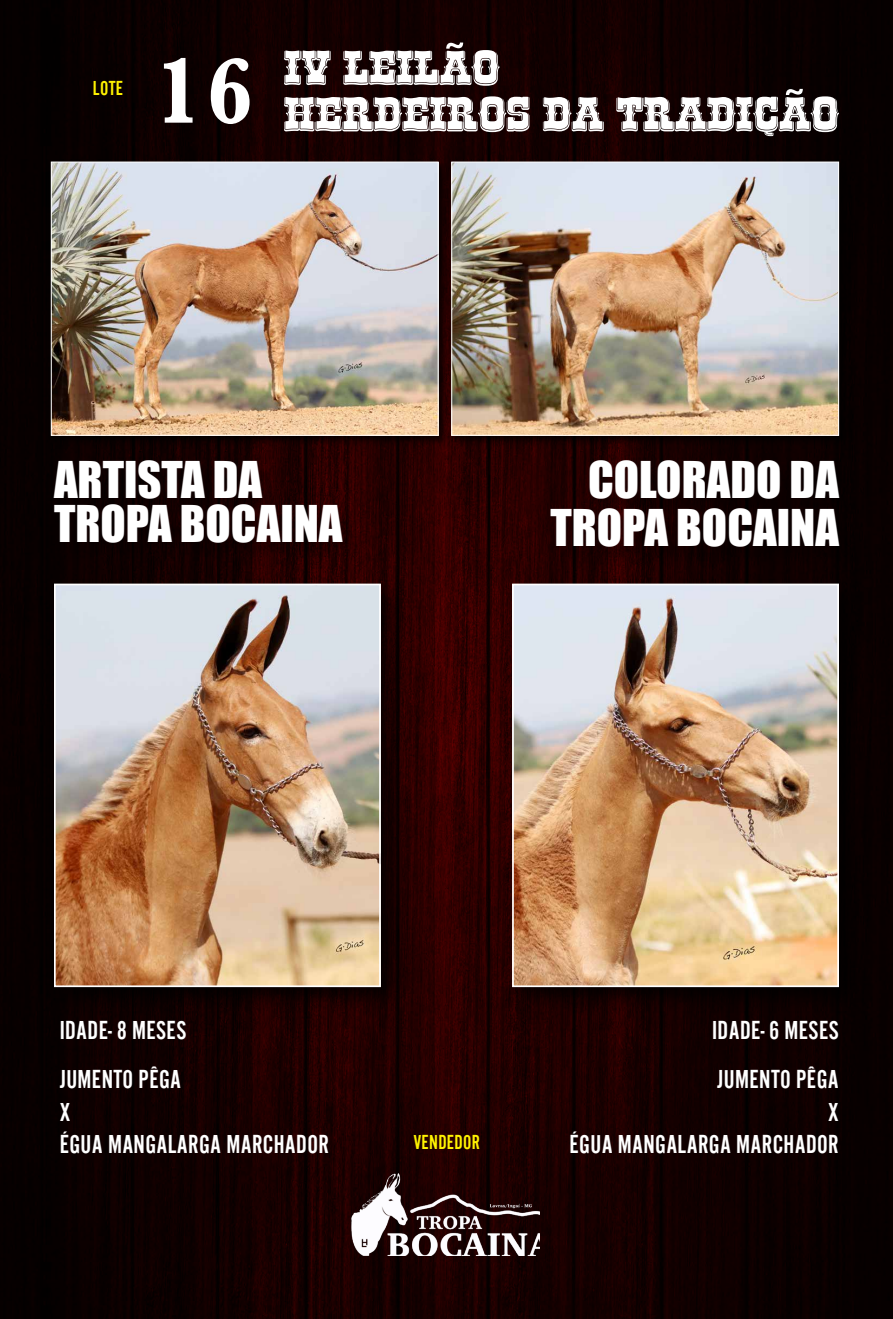
<style>
.page{position:relative;width:893px;height:1319px;background:#fff}
.page>*{position:absolute;margin:0;border:0;box-sizing:border-box;transform-origin:0 0}
.t1{font:700 96px "Baskerville";color:#fff;scale:.89 1}
.t2{font:46.5px/43.5px "Impact";color:#fff}
.t3{font:27px/48.9px "Alternate Got No 2 D";letter-spacing:.015em;color:#fff}
.t4{font:21px "Alternate Got No 2 D";letter-spacing:.015em;color:#fff200}
</style>
<div class="page">
<img style="left:0;top:0;width:893px;height:1318px">
<div style="left:49px;top:159px;width:400px;height:288px;background:#000;opacity:.77"></div>
<img style="left:53px;top:164px;width:383px;height:269px">
<div style="left:51px;top:162px;width:387px;height:273px;border:1px solid #fff"></div>
<div style="left:449px;top:159px;width:401px;height:288px;background:#000;opacity:.77"></div>
<img style="left:453px;top:164px;width:384px;height:269px">
<div style="left:451px;top:162px;width:388px;height:273px;border:1px solid #fff"></div>
<div style="left:48px;top:578px;width:359px;height:435px;background:#000;opacity:.77"></div>
<img style="left:57px;top:586px;width:321px;height:397px">
<div style="left:54px;top:583px;width:327px;height:403px;border:2px solid #fff"></div>
<div style="left:506px;top:578px;width:359px;height:435px;background:#000;opacity:.77"></div>
<img style="left:515px;top:586px;width:321px;height:397px">
<div style="left:512px;top:583px;width:327px;height:403px;border:2px solid #fff"></div>
<div style="left:56px;top:463px;width:305px;height:97px;background:#000;opacity:.33"></div>
<div style="left:553px;top:463px;width:304px;height:102px;background:#000;opacity:.33"></div>
<img style="left:347px;top:1169px;width:193px;height:86px">
<svg style="left:284px;top:51px;width:47px;height:34px"></svg>
<svg style="left:343px;top:43px;width:157px;height:43px"></svg>
<svg style="left:284px;top:96px;width:245px;height:36px"></svg>
<svg style="left:543px;top:97px;width:61px;height:34px"></svg>
<svg style="left:616px;top:89px;width:223px;height:47px"></svg>
<p class="t4" style="left:93px;top:77px;width:32px">LOTE</p>
<h1 class="t1" style="left:155px;top:24px;width:111px">16</h1>
<h2 class="t2" style="left:54px;top:456px;width:290px">ARTISTA DA<br>TROPA BOCAINA</h2>
<h2 class="t2" style="left:550px;top:454px;width:290px;line-height:48px;text-align:right">COLORADO DA<br>TROPA BOCAINA</h2>
<p class="t3" style="left:60px;top:1005px;width:128px">IDADE- 8 MESES<br>JUMENTO PÊGA</p>
<p class="t3" style="left:60px;top:1095px;width:271px;line-height:32.4px">X<br>ÉGUA MANGALARGA MARCHADOR</p>
<p class="t3" style="left:712px;top:1005px;width:128px">IDADE- 6 MESES<br>JUMENTO PÊGA</p>
<p class="t3" style="left:828px;top:1086px;width:12px">X</p>
<p class="t4" style="left:413px;top:1131px;width:68px">VENDEDOR</p>
<p class="t3" style="left:569px;top:1119px;width:271px">ÉGUA MANGALARGA MARCHADOR</p>
</div>
